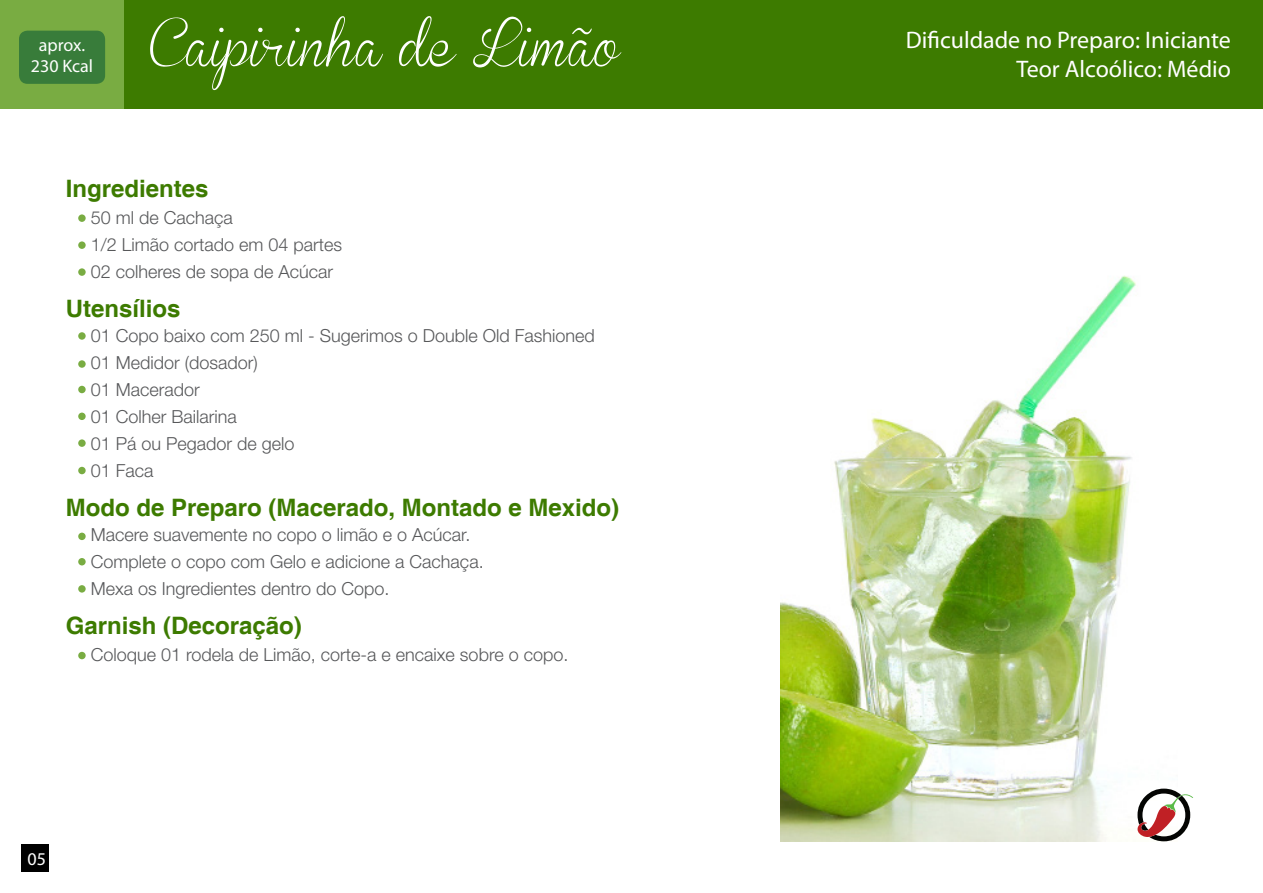
<style>
.page{position:relative;width:1263px;height:893px;background:#fff}
.page>*{position:absolute;margin:0;border:0;box-sizing:border-box;transform-origin:0 0}
.t1{font:72px "Brannboll SPERSONALUSEONLY";color:#fff}
.t2{font:700 24px "Helvetica";color:#3d7b00}
.t3{font:24px "Myriad Pro";color:#fff}
.t4{font:300 18px "Helvetica Neue LT Std";color:#57585a}
.t5{font:18px "Myriad Pro";color:#fff}
</style>
<div class="page">
<div style="left:21px;top:844px;width:28px;height:28px;background:#000"></div>
<img style="left:781px;top:275px;width:387px;height:566px">
<div style="left:0;top:0;width:1263px;height:108px;background:#3d7b00"></div>
<div style="left:0;top:0;width:124px;height:108px;background:#79ac42"></div>
<div style="left:78px;top:533px;width:8px;height:7px;background:#79ac42;border-radius:50%"></div>
<div style="left:78px;top:585px;width:8px;height:8px;background:#79ac42;border-radius:50%"></div>
<div style="left:78px;top:558px;width:8px;height:7px;background:#79ac42;border-radius:50%"></div>
<div style="left:78px;top:332px;width:8px;height:8px;background:#79ac42;border-radius:50%"></div>
<div style="left:78px;top:360px;width:8px;height:8px;background:#79ac42;border-radius:50%"></div>
<div style="left:78px;top:386px;width:8px;height:7px;background:#79ac42;border-radius:50%"></div>
<div style="left:78px;top:413px;width:8px;height:7px;background:#79ac42;border-radius:50%"></div>
<div style="left:78px;top:439px;width:8px;height:8px;background:#79ac42;border-radius:50%"></div>
<div style="left:78px;top:467px;width:8px;height:7px;background:#79ac42;border-radius:50%"></div>
<div style="left:78px;top:652px;width:8px;height:7px;background:#79ac42;border-radius:50%"></div>
<div style="left:78px;top:214px;width:8px;height:8px;background:#79ac42;border-radius:50%"></div>
<div style="left:78px;top:241px;width:8px;height:8px;background:#79ac42;border-radius:50%"></div>
<div style="left:78px;top:268px;width:8px;height:8px;background:#79ac42;border-radius:50%"></div>
<div style="left:19px;top:31px;width:86px;height:53px;background:#387c3a;border-radius:9px"></div>
<svg style="left:1137px;top:789px;width:56px;height:52px"></svg>
<p class="t1" style="left:150px;top:-2px;width:472px">Caipirinha de Limão</p>
<p class="t3" style="left:906px;top:25px;width:327px">Dificuldade no Preparo: Iniciante</p>
<p class="t5" style="left:39px;top:34px;width:48px">aprox.</p>
<p class="t5" style="left:31px;top:55px;width:64px">230 Kcal</p>
<p class="t3" style="left:1016px;top:54px;width:216px">Teor Alcoólico: Médio</p>
<p class="t2" style="left:66px;top:174px;width:144px">Ingredientes</p>
<p class="t4" style="left:91px;top:206px;width:144px">50 ml de Cachaça</p>
<p class="t4" style="left:91px;top:233px;width:253px">1/2 Limão cortado em 04 partes</p>
<p class="t4" style="left:91px;top:260px;width:244px">02 colheres de sopa de Acúcar</p>
<p class="t2" style="left:66px;top:294px;width:116px">Utensílios</p>
<p class="t4" style="left:91px;top:324px;width:506px">01 Copo baixo com 250 ml - Sugerimos o Double Old Fashioned</p>
<p class="t4" style="left:91px;top:351px;width:169px">01 Medidor (dosador)</p>
<p class="t4" style="left:91px;top:378px;width:111px">01 Macerador</p>
<p class="t4" style="left:91px;top:405px;width:148px">01 Colher Bailarina</p>
<p class="t4" style="left:91px;top:432px;width:205px">01 Pá ou Pegador de gelo</p>
<p class="t4" style="left:91px;top:459px;width:64px">01 Faca</p>
<p class="t2" style="left:66px;top:493px;width:555px">Modo de Preparo (Macerado, Montado e Mexido)</p>
<p class="t4" style="left:91px;top:523px;width:381px">Macere suavemente no copo o limão e o Acúcar.</p>
<p class="t4" style="left:91px;top:550px;width:394px">Complete o copo com Gelo e adicione a Cachaça.</p>
<p class="t4" style="left:91px;top:577px;width:300px">Mexa os Ingredientes dentro do Copo.</p>
<p class="t2" style="left:66px;top:611px;width:238px">Garnish (Decoração)</p>
<p class="t4" style="left:91px;top:643px;width:479px">Coloque 01 rodela de Limão, corte-a e encaixe sobre o copo.</p>
<p class="t5" style="left:28px;top:848px;width:20px">05</p>
</div>
